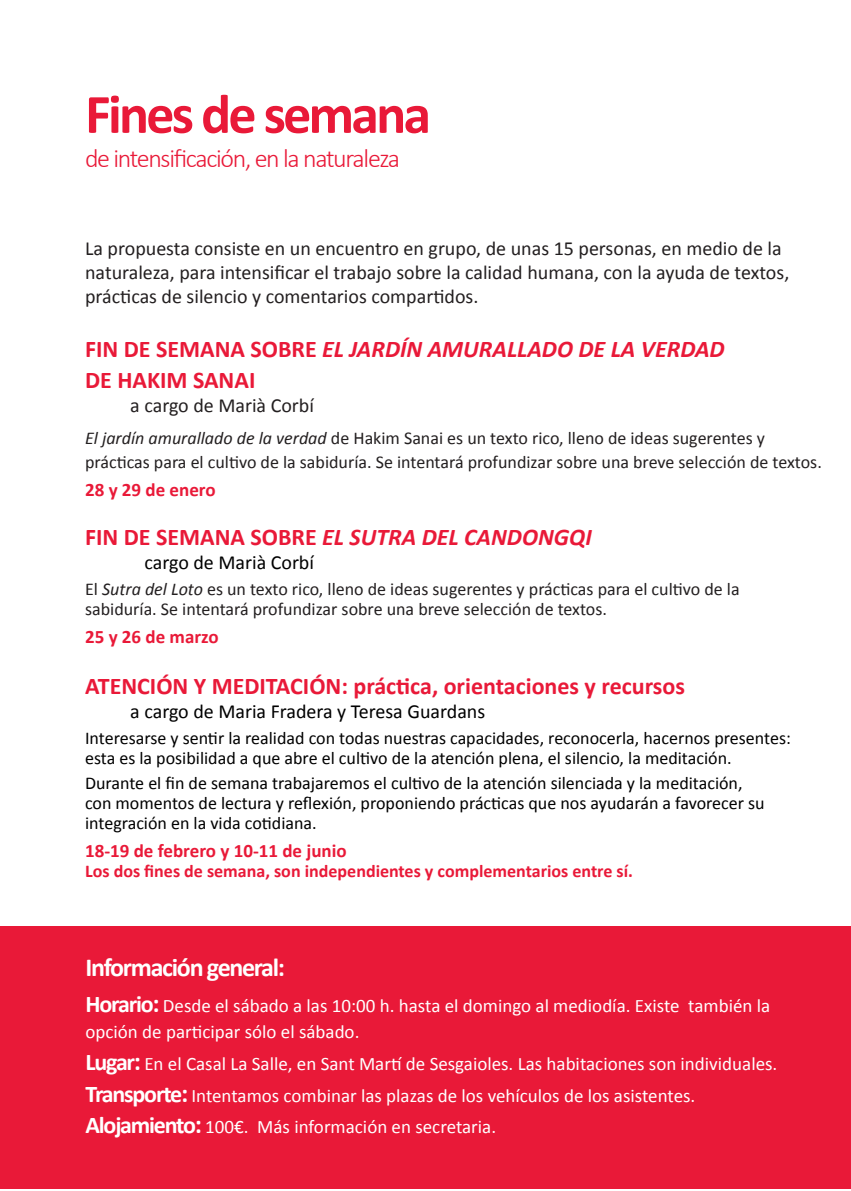
<style>
.page{position:relative;width:851px;height:1191px;background:#fff}
.page>*{position:absolute;margin:0;border:0;box-sizing:border-box;transform-origin:0 0}
.t1{font:700 56px "Calibri";letter-spacing:-.05em;color:#e91938}
.t2{font:300 26px "Calibri";letter-spacing:-.05em;color:#e91938}
.t3{font:700 26px "Calibri";letter-spacing:-.05em;color:#fff}
.t4{font:700 24px/31.2px "Calibri";color:#e91938}
.t5{font:italic 700 24px "Calibri";color:#e91938}
.t6{font:20px/24px "Calibri";color:#231f20}
.t7{font:20px "Calibri";color:#000}
.t8{font:19px/31.6px "Calibri";color:#fff}
.t9{font:700 19px "Calibri";color:#e91938}
.t10{font:18px/20px "Calibri";color:#000}
.t11{font:18px/24px "Calibri";color:#231f20}
.t12{font:700 18px "Calibri";color:#e91938}
.s1{font-style:italic}
.s2{font-style:normal}
.s3{color:#fff}
.s4{font-weight:700;font-size:24px}
.s5{font-weight:700;font-size:26px}
</style>
<div class="page">
<div style="left:0;top:926px;width:850px;height:263px;background:#e91938"></div>
<h1 class="t1" style="left:85px;top:78px;width:347px">Fines de semana</h1>
<h2 class="t2" style="left:85px;top:142px;width:316px">de intensificación, en la naturaleza</h2>
<p class="t6" style="left:85px;top:236px;width:705px">La propuesta consiste en un encuentro en grupo, de unas 15 personas, en medio de la naturaleza, para intensificar el trabajo sobre la calidad humana, con la ayuda de textos, prácticas de silencio y comentarios compartidos.</p>
<h3 class="t4" style="left:85px;top:333px;width:641px">FIN DE SEMANA SOBRE <span class="s1">EL JARDÍN AMURALLADO DE LA VERDAD<br></span>DE HAKIM SANAI</h3>
<p class="t6" style="left:130px;top:394px;width:185px">a cargo de Marià Corbí</p>
<p class="t11" style="left:85px;top:426px;width:738px"><span class="s1">El jardín amurallado de la verdad</span> de Hakim Sanai es un texto rico, lleno de ideas sugerentes y prácticas para el cultivo de la sabiduría. Se intentará profundizar sobre una breve selección de textos.</p>
<p class="t9" style="left:85px;top:477px;width:132px">28 y 29 de enero</p>
<h3 class="t5" style="left:85px;top:522px;width:508px"><span class="s2">FIN DE SEMANA SOBRE</span> EL SUTRA DEL CANDONGQI</h3>
<p class="t7" style="left:130px;top:550px;width:185px"><span class="s3">a</span> cargo de Marià Corbí</p>
<p class="t11" style="left:85px;top:579px;width:656px;line-height:20px">El <span class="s1">Sutra del Loto</span> es un texto rico, lleno de ideas sugerentes y prácticas para el cultivo de la sabiduría. Se intentará profundizar sobre una breve selección de textos.</p>
<p class="t9" style="left:85px;top:624px;width:135px">25 y 26 de marzo</p>
<h3 class="t4" style="left:85px;top:670px;width:601px">ATENCIÓN Y MEDITACIÓN: práctica, orientaciones y recursos</h3>
<p class="t7" style="left:130px;top:698px;width:356px">a cargo de Maria Fradera y Teresa Guardans</p>
<p class="t10" style="left:85px;top:727px;width:707px">Interesarse y sentir la realidad con todas nuestras capacidades, reconocerla, hacernos presentes: esta es la posibilidad a que abre el cultivo de la atención plena, el silencio, la meditación.</p>
<p class="t10" style="left:85px;top:773px;width:681px">Durante el fin de semana trabajaremos el cultivo de la atención silenciada y la meditación, con momentos de lectura y reflexión, proponiendo prácticas que nos ayudarán a favorecer su integración en la vida cotidiana.</p>
<p class="t9" style="left:85px;top:839px;width:263px">18-19 de febrero y 10-11 de junio</p>
<p class="t12" style="left:85px;top:860px;width:549px">Los dos fines de semana, son independientes y complementarios entre sí.</p>
<h2 class="t3" style="left:86px;top:951px;width:201px">Información general:</h2>
<p class="t8" style="left:86px;top:993px;width:686px;line-height:26px"><span class="s4">Horario</span><span class="s5">:</span> Desde el sábado a las 10:00 h. hasta el domingo al mediodía. Existe también la opción de participar sólo el sábado.</p>
<p class="t8" style="left:86px;top:1047px;width:693px"><span class="s4">Lugar</span><span class="s5">:</span> En el Casal La Salle, en Sant Martí de Sesgaioles. Las habitaciones son individuales.<br><span class="s4">Transporte</span><span class="s5">:</span> Intentamos combinar las plazas de los vehículos de los asistentes.<br><span class="s4">Alojamiento</span><span class="s5">:</span> 100€. Más información en secretaria.</p>
</div>
